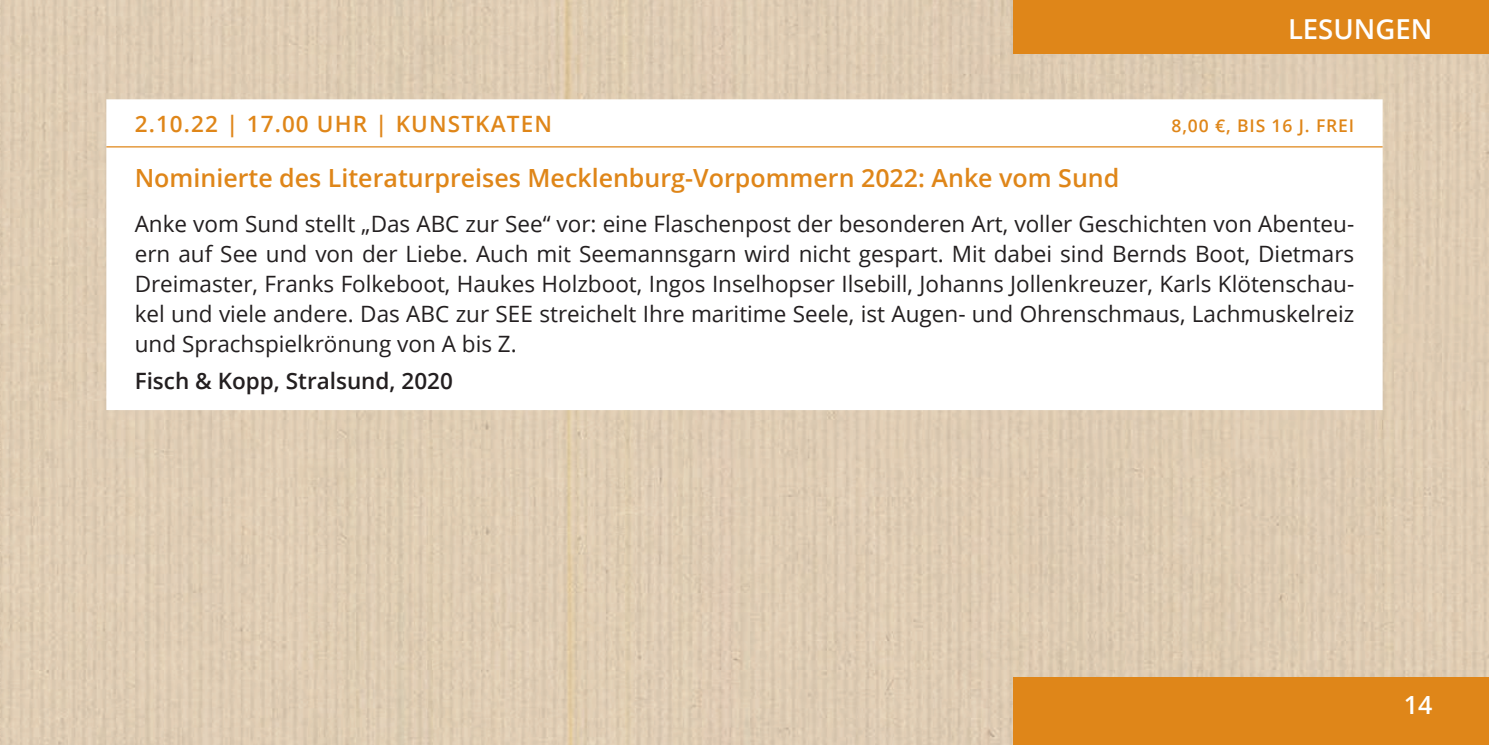
<style>
.page{position:relative;width:1489px;height:745px;background:#fff}
.page>*{position:absolute;margin:0;border:0;box-sizing:border-box;transform-origin:0 0}
.Lotse21_Headline{font:600 27.5px "Open Sans";color:#fff}
._22_Literatur_Verans{font:600 25px "Open Sans";color:#df8619}
.Seitenzahl{font:600 25px "Open Sans";color:#fff}
._22_Literatur_Text_V{font:22.5px/30px "Open Sans";color:#231f20;text-align:justify}
._22_Literatur_Termin{font:600 22.5px "Open Sans";letter-spacing:.05em;color:#df8619}
._22_Literatur_Text_V-2{font:600 22.5px "Open Sans";color:#231f20}
._22_Literatur_Termin-2{font:600 17.5px "Open Sans";letter-spacing:.05em;color:#df8619}
</style>
<div class="page">
<img style="left:0;top:0;width:1488px;height:744px">
<div style="left:1013px;top:677px;width:475px;height:67px;background:#df8619"></div>
<div style="left:1013px;top:0;width:475px;height:53px;background:#df8619"></div>
<svg style="left:106px;top:99px;width:1276px;height:311px"></svg>
<hr style="left:106px;top:146px;width:1276px;height:1px;background:#df8619">
<p class="Lotse21_Headline" style="left:1287px;top:10px;width:146px">LESUNGEN</p>
<p class="_22_Literatur_Termin" style="left:135px;top:108px;width:419px">2.10.22 | 17.00 UHR | KUNSTKATEN</p>
<p class="_22_Literatur_Termin-2" style="left:1171px;top:113px;width:184px">8,00 €, BIS 16 J. FREI</p>
<p class="_22_Literatur_Verans" style="left:135px;top:161px;width:986px">Nominierte des Literaturpreises Mecklenburg-Vorpommern 2022: Anke vom Sund</p>
<p class="_22_Literatur_Text_V" style="left:135px;top:208px;width:1220px">Anke vom Sund stellt „Das ABC zur See“ vor: eine Flaschenpost der besonderen Art, voller Geschichten von Abenteu&shy;ern auf See und von der Liebe. Auch mit Seemannsgarn wird nicht gespart. Mit dabei sind Bernds Boot, Dietmars Dreimaster, Franks Folkeboot, Haukes Holzboot, Ingos Inselhopser Ilsebill, Johanns Jollenkreuzer, Karls Klötenschau&shy;kel und viele andere. Das ABC zur SEE streichelt Ihre maritime Seele, ist Augen- und Ohrenschmaus, Lachmuskelreiz und Sprachspielkrönung von A bis Z.</p>
<p class="_22_Literatur_Text_V-2" style="left:135px;top:365px;width:320px">Fisch &amp; Kopp, Stralsund, 2020</p>
<p class="Seitenzahl" style="left:1403px;top:687px;width:30px">14</p>
</div>
